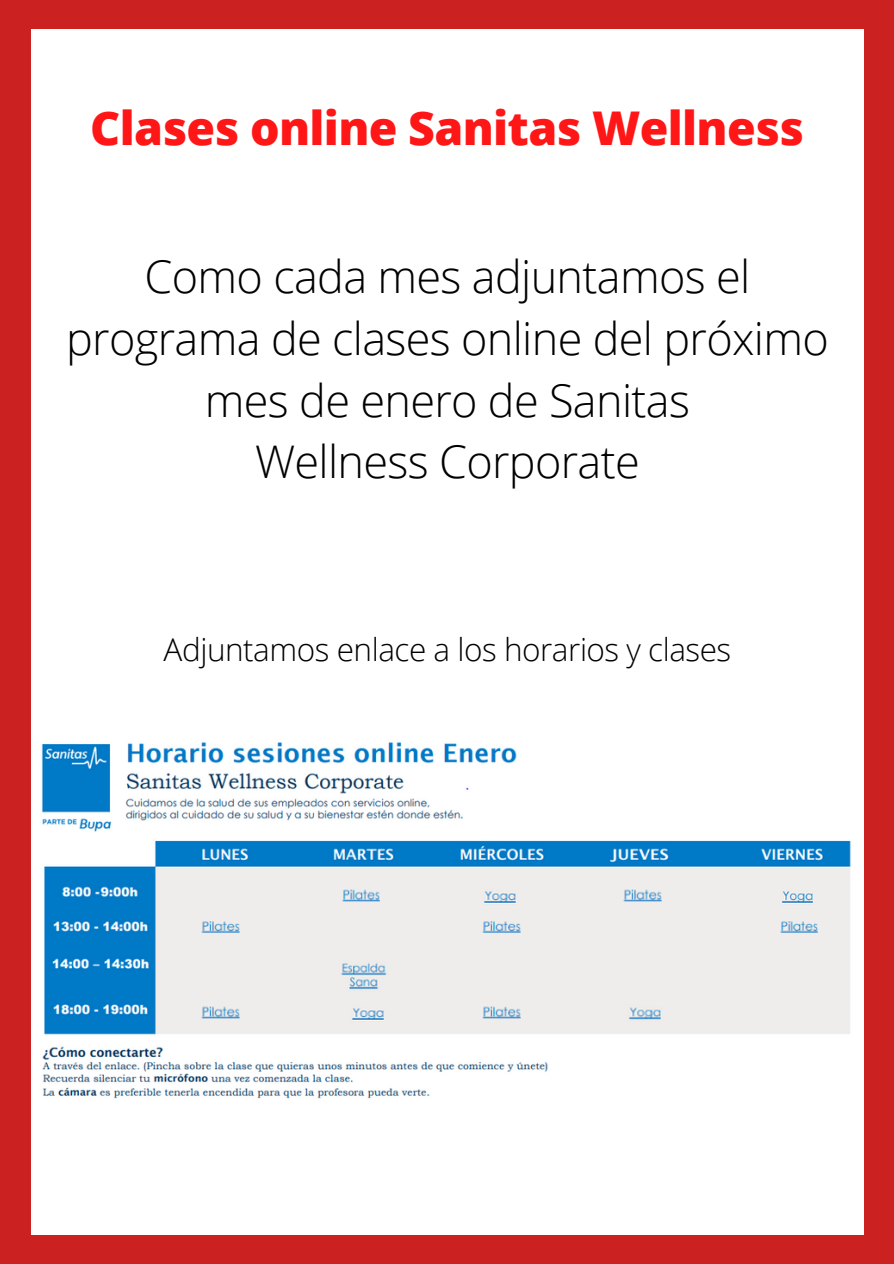
<style>
.page{position:relative;width:894px;height:1264px;background:#fff}
.page>*{position:absolute;margin:0;border:0;box-sizing:border-box;transform-origin:0 0}
.t1{font:800 46.5px "Open Sans";letter-spacing:-.015em;color:#ff1616}
.t2{font:300 45px "Open Sans";letter-spacing:-.015em;color:#000}
.t3{font:300 31.5px "Open Sans";letter-spacing:-.015em;color:#000}
</style>
<div class="page">
<div style="left:0;top:0;width:893px;height:1263px;background:#cb2121"></div>
<div style="left:31px;top:29px;width:832px;height:1205px;background:#fff"></div>
<img style="left:41px;top:742px;width:810px;height:357px">
<img style="left:193px;top:910px;width:57px;height:31px">
<img style="left:193px;top:995px;width:57px;height:32px">
<img style="left:333px;top:879px;width:57px;height:31px">
<img style="left:473px;top:910px;width:58px;height:31px">
<img style="left:473px;top:995px;width:58px;height:32px">
<img style="left:614px;top:879px;width:58px;height:31px">
<img style="left:770px;top:910px;width:58px;height:31px">
<img style="left:333px;top:956px;width:59px;height:39px">
<img style="left:473px;top:877px;width:50px;height:33px">
<img style="left:618px;top:994px;width:50px;height:32px">
<img style="left:770px;top:877px;width:50px;height:33px">
<img style="left:341px;top:994px;width:50px;height:33px">
<p class="t1" style="left:90px;top:95px;width:715px">Clases online Sanitas Wellness</p>
<p class="t2" style="left:144px;top:244px;width:607px">Como cada mes adjuntamos el</p>
<p class="t2" style="left:66px;top:306px;width:763px">programa de clases online del próximo</p>
<p class="t2" style="left:205px;top:368px;width:486px">mes de enero de Sanitas</p>
<p class="t2" style="left:255px;top:430px;width:386px">Wellness Corporate</p>
<p class="t3" style="left:164px;top:627px;width:569px">Adjuntamos enlace a los horarios y clases</p>
</div>
